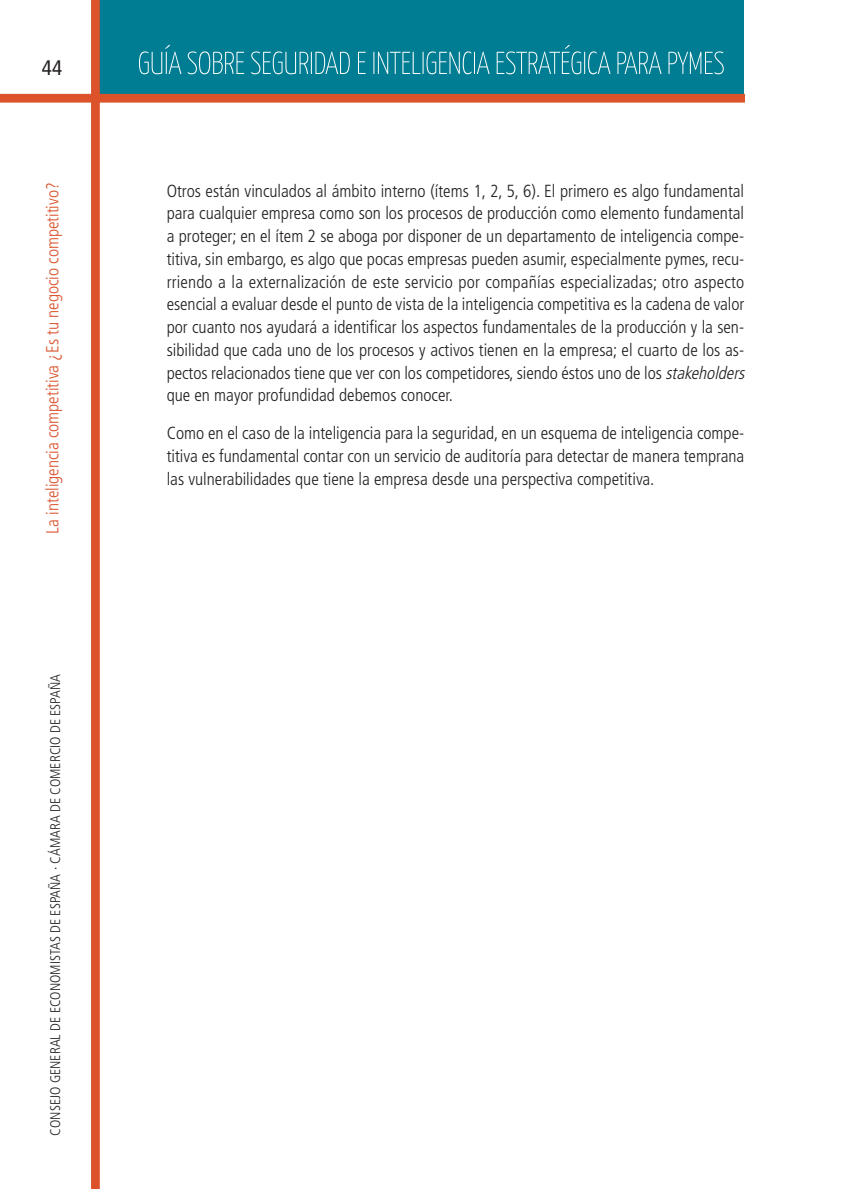
<style>
.page{position:relative;width:842px;height:1190px;background:#fff}
.page>*{position:absolute;margin:0;border:0;box-sizing:border-box;transform-origin:0 0}
.t1{font:condensed 21px "Frutiger";color:#231f20}
.t2{font:300 condensed 17.5px/22.8px "Frutiger";color:#231f20}
.t3{font:300 condensed 17.5px "Frutiger";color:#da522b}
.t4{font:300 condensed 14px "Frutiger";color:#231f20}
.s1{font-style:italic}
</style>
<div class="page">
<div style="left:96px;top:0;width:648px;height:95px;background:#007d92"></div>
<div style="left:91px;top:0;width:9px;height:1188px;background:#db522b"></div>
<svg style="left:139px;top:45px;width:42px;height:29px"></svg>
<svg style="left:188px;top:51px;width:56px;height:23px"></svg>
<svg style="left:251px;top:51px;width:99px;height:23px"></svg>
<svg style="left:358px;top:52px;width:8px;height:22px"></svg>
<svg style="left:373px;top:51px;width:116px;height:23px"></svg>
<svg style="left:497px;top:45px;width:113px;height:29px"></svg>
<svg style="left:617px;top:52px;width:44px;height:22px"></svg>
<svg style="left:668px;top:51px;width:56px;height:23px"></svg>
<div style="left:0;top:94px;width:744px;height:9px;background:#db522b"></div>
<p class="t1" style="left:42px;top:59px;width:22px">44</p>
<p class="t3" style="left:45px;top:534px;width:353px;rotate:-90deg">La inteligencia competitiva ¿Es tu negocio competitivo?</p>
<p class="t2" style="left:167px;top:181px;width:583px">Otros están vinculados al ámbito interno (ítems 1, 2, 5, 6). El primero es algo fundamental para cualquier empresa como son los procesos de producción como elemento fundamental a proteger; en el ítem 2 se aboga por disponer de un departamento de inteligencia compe&shy;titiva, sin embargo, es algo que pocas empresas pueden asumir, especialmente pymes, recu&shy;rriendo a la externalización de este servicio por compañías especializadas; otro aspecto esencial a evaluar desde el punto de vista de la inteligencia competitiva es la cadena de valor por cuanto nos ayudará a identificar los aspectos fundamentales de la producción y la sen&shy;sibilidad que cada uno de los procesos y activos tienen en la empresa; el cuarto de los as&shy;pectos relacionados tiene que ver con los competidores, siendo éstos uno de los <span class="s1">stakeholders </span>que en mayor profundidad debemos conocer.</p>
<p class="t2" style="left:167px;top:423px;width:579px;text-align:justify">Como en el caso de la inteligencia para la seguridad, en un esquema de inteligencia compe&shy;titiva es fundamental contar con un servicio de auditoría para detectar de manera temprana las vulnerabilidades que tiene la empresa desde una perspectiva competitiva.</p>
<p class="t4" style="left:50px;top:1136px;width:463px;rotate:-90deg">CONSEJO GENERAL DE ECONOMISTAS DE ESPAÑA · CÁMARA DE COMERCIO DE ESPAÑA</p>
</div>
